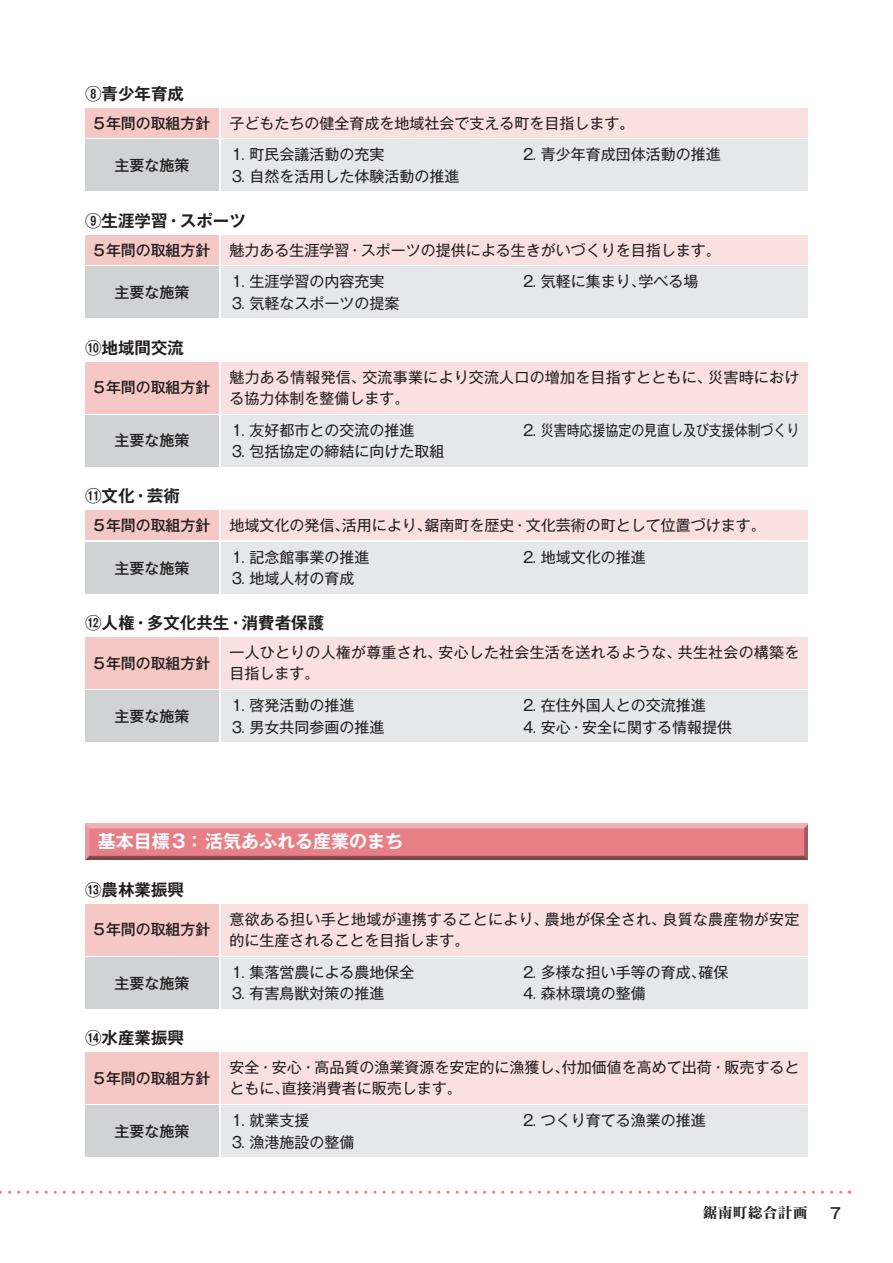
<style>
.page{position:relative;width:893px;height:1263px;background:#fff}
.page>*{position:absolute;margin:0;border:0;box-sizing:border-box;transform-origin:0 0}
.t1{font:700 18px "Gothic MB101 Pr 6 N De";color:#fff}
.t2{font:700 16.5px "Gothic MB101 Pr 6 N De";color:#231f20}
.t3{font:15px/21px "Gothic MB101 Pr 6 N";color:#231f20}
.t4{font:500 15px "Gothic MB101 Pr 6 N";letter-spacing:-.01em;color:#231f20}
.t5{font:15px "Matisse Pro B";color:#231f20}
</style>
<div class="page">
<svg style="left:0;top:1191px;width:850px;height:3px"></svg>
<div style="left:85px;top:140px;width:134px;height:51px;background:#d1d2d4"></div>
<div style="left:221px;top:140px;width:587px;height:51px;background:#e6e7e9"></div>
<div style="left:85px;top:108px;width:134px;height:30px;background:#f5c8c6"></div>
<div style="left:221px;top:108px;width:587px;height:30px;background:#fae1e0"></div>
<div style="left:85px;top:267px;width:134px;height:51px;background:#d1d2d4"></div>
<div style="left:221px;top:267px;width:587px;height:51px;background:#e6e7e9"></div>
<div style="left:85px;top:235px;width:134px;height:30px;background:#f5c8c6"></div>
<div style="left:221px;top:235px;width:587px;height:30px;background:#fae1e0"></div>
<div style="left:85px;top:362px;width:134px;height:51px;background:#f5c8c6"></div>
<div style="left:221px;top:362px;width:587px;height:51px;background:#fae1e0"></div>
<div style="left:85px;top:415px;width:134px;height:51px;background:#d1d2d4"></div>
<div style="left:221px;top:415px;width:587px;height:51px;background:#e6e7e9"></div>
<div style="left:85px;top:542px;width:134px;height:51px;background:#d1d2d4"></div>
<div style="left:221px;top:542px;width:587px;height:51px;background:#e6e7e9"></div>
<div style="left:85px;top:510px;width:134px;height:30px;background:#f5c8c6"></div>
<div style="left:221px;top:510px;width:587px;height:30px;background:#fae1e0"></div>
<div style="left:85px;top:637px;width:134px;height:51px;background:#f5c8c6"></div>
<div style="left:221px;top:637px;width:587px;height:51px;background:#fae1e0"></div>
<div style="left:85px;top:691px;width:134px;height:51px;background:#d1d2d4"></div>
<div style="left:221px;top:691px;width:587px;height:51px;background:#e6e7e9"></div>
<div style="left:82px;top:822px;width:726px;height:39px;background:#231f20;opacity:.75"></div>
<div style="left:85px;top:1052px;width:134px;height:51px;background:#f5c8c6"></div>
<div style="left:221px;top:1052px;width:587px;height:51px;background:#fae1e0"></div>
<div style="left:85px;top:1106px;width:134px;height:51px;background:#d1d2d4"></div>
<div style="left:221px;top:1106px;width:587px;height:51px;background:#e6e7e9"></div>
<div style="left:85px;top:904px;width:134px;height:51px;background:#f5c8c6"></div>
<div style="left:221px;top:904px;width:587px;height:51px;background:#fae1e0"></div>
<div style="left:85px;top:957px;width:134px;height:51px;background:#d1d2d4"></div>
<div style="left:221px;top:957px;width:587px;height:51px;background:#e6e7e9"></div>
<p class="t2" style="left:85px;top:80px;width:100px">⑧青少年育成</p>
<p class="t4" style="left:94px;top:110px;width:118px">5年間の取組方針</p>
<p class="t4" style="left:114px;top:153px;width:76px">主要な施策</p>
<p class="t3" style="left:229px;top:106px;width:407px;line-height:31.7px">子どもたちの健全育成を地域社会で支える町を目指します。<br>⒈ 町民会議活動の充実</p>
<p class="t3" style="left:521px;top:143px;width:201px">⒉ 青少年育成団体活動の推進</p>
<p class="t3" style="left:229px;top:165px;width:231px">⒊ 自然を活用した体験活動の推進</p>
<p class="t2" style="left:85px;top:207px;width:162px">⑨生涯学習・スポーツ</p>
<p class="t4" style="left:94px;top:237px;width:118px">5年間の取組方針</p>
<p class="t4" style="left:114px;top:280px;width:76px">主要な施策</p>
<p class="t3" style="left:229px;top:233px;width:493px;line-height:31.7px">魅力ある生涯学習・スポーツの提供による生きがいづくりを目指します。<br>⒈ 生涯学習の内容充実</p>
<p class="t3" style="left:521px;top:270px;width:179px">⒉ 気軽に集まり、学べる場</p>
<p class="t3" style="left:229px;top:292px;width:171px">⒊ 気軽なスポーツの提案</p>
<p class="t2" style="left:85px;top:334px;width:100px">⑩地域間交流</p>
<p class="t4" style="left:94px;top:375px;width:118px">5年間の取組方針</p>
<p class="t3" style="left:229px;top:365px;width:571px">魅力ある情報発信、交流事業により交流人口の増加を目指すとともに、災害時における協力体制を整備します。</p>
<p class="t4" style="left:114px;top:428px;width:76px">主要な施策</p>
<p class="t3" style="left:229px;top:418px;width:186px">⒈ 友好都市との交流の推進</p>
<p class="t3" style="left:521px;top:418px;width:280px">⒉ 災害時応援協定の見直し及び支援体制づくり</p>
<p class="t3" style="left:229px;top:440px;width:216px">⒊ 包括協定の締結に向けた取組</p>
<p class="t2" style="left:85px;top:482px;width:96px">⑪文化・芸術</p>
<p class="t4" style="left:94px;top:513px;width:118px">5年間の取組方針</p>
<p class="t4" style="left:114px;top:555px;width:76px">主要な施策</p>
<p class="t3" style="left:229px;top:508px;width:538px;line-height:31.7px">地域文化の発信、活用により、鋸南町を歴史・文化芸術の町として位置づけます。<br>⒈ 記念館事業の推進</p>
<p class="t3" style="left:521px;top:545px;width:126px">⒉ 地域文化の推進</p>
<p class="t3" style="left:229px;top:567px;width:126px">⒊ 地域人材の育成</p>
<p class="t2" style="left:85px;top:609px;width:241px">⑫人権・多文化共生・消費者保護</p>
<p class="t4" style="left:94px;top:650px;width:118px">5年間の取組方針</p>
<p class="t3" style="left:229px;top:641px;width:571px">一人ひとりの人権が尊重され、安心した社会生活を送れるような、共生社会の構築を目指します。</p>
<p class="t4" style="left:114px;top:704px;width:76px">主要な施策</p>
<p class="t3" style="left:229px;top:694px;width:126px">⒈ 啓発活動の推進</p>
<p class="t3" style="left:521px;top:694px;width:186px">⒉ 在住外国人との交流推進</p>
<p class="t3" style="left:229px;top:715px;width:156px">⒊ 男女共同参画の推進</p>
<p class="t3" style="left:521px;top:715px;width:213px">⒋ 安心・安全に関する情報提供</p>
<p class="t1" style="left:98px;top:826px;width:307px">基本目標３： 活気あふれる産業のまち</p>
<p class="t2" style="left:85px;top:876px;width:100px">⑬農林業振興</p>
<p class="t4" style="left:94px;top:917px;width:118px">5年間の取組方針</p>
<p class="t3" style="left:229px;top:908px;width:571px">意欲ある担い手と地域が連携することにより、農地が保全され、良質な農産物が安定的に生産されることを目指します。</p>
<p class="t4" style="left:114px;top:970px;width:76px">主要な施策</p>
<p class="t3" style="left:229px;top:960px;width:186px">⒈ 集落営農による農地保全</p>
<p class="t3" style="left:521px;top:960px;width:209px">⒉ 多様な担い手等の育成、確保</p>
<p class="t3" style="left:229px;top:982px;width:156px">⒊ 有害鳥獣対策の推進</p>
<p class="t3" style="left:521px;top:982px;width:126px">⒋ 森林環境の整備</p>
<p class="t2" style="left:85px;top:1024px;width:100px">⑭水産業振興</p>
<p class="t4" style="left:94px;top:1065px;width:118px">5年間の取組方針</p>
<p class="t3" style="left:229px;top:1056px;width:571px">安全・安心・高品質の漁業資源を安定的に漁獲し、付加価値を高めて出荷・販売するとともに、直接消費者に販売します。</p>
<p class="t4" style="left:114px;top:1119px;width:76px">主要な施策</p>
<p class="t3" style="left:229px;top:1109px;width:81px">⒈ 就業支援</p>
<p class="t3" style="left:521px;top:1109px;width:186px">⒉ つくり育てる漁業の推進</p>
<p class="t3" style="left:229px;top:1130px;width:126px">⒊ 漁港施設の整備</p>
<p class="t5" style="left:703px;top:1203px;width:106px">鋸南町総合計画</p>
<p class="t4" style="left:830px;top:1200px;width:13px">7</p>
</div>
